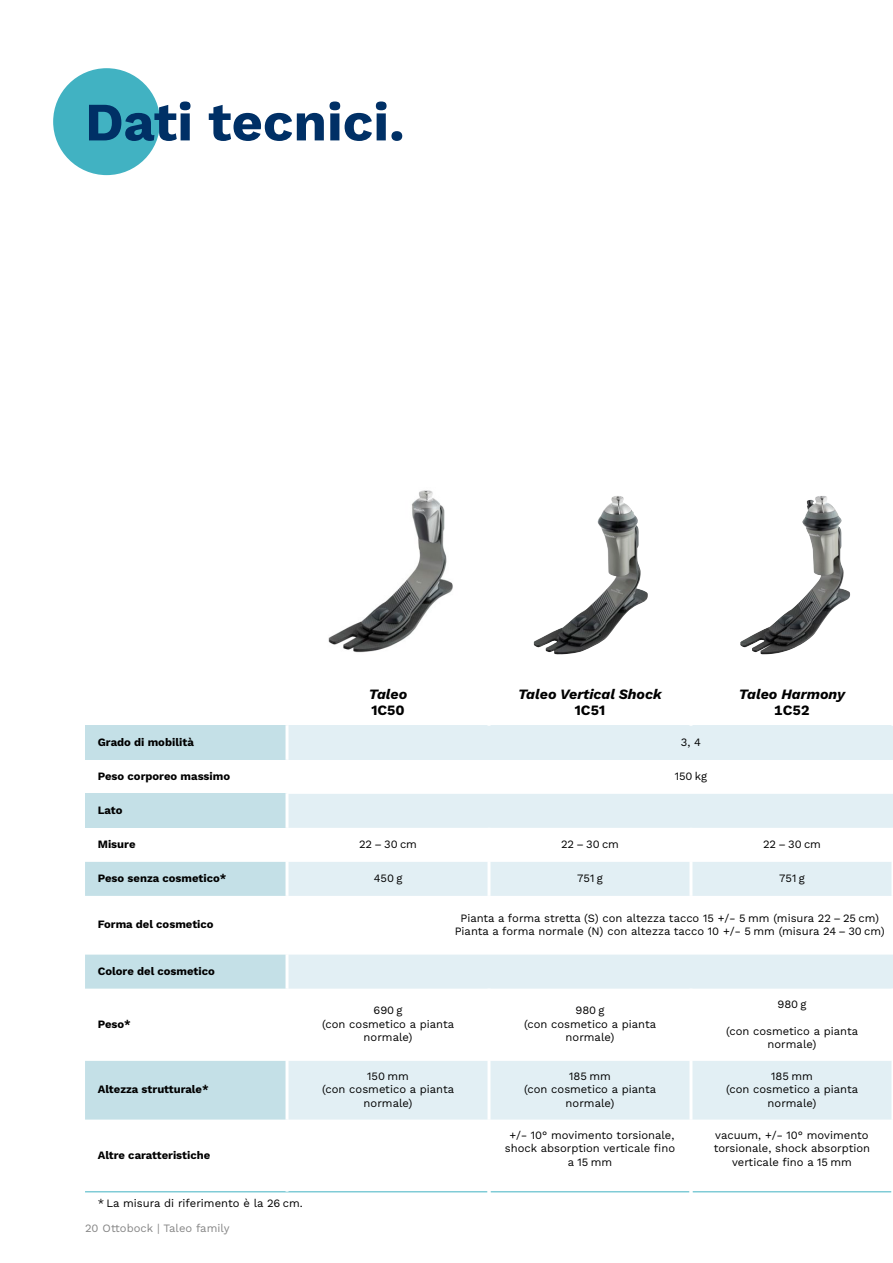
<style>
.page{position:relative;width:893px;height:1263px;background:#fff}
.page>*{position:absolute;margin:0;border:0;box-sizing:border-box;transform-origin:0 0}
.t1{font:700 54px "Work Sans";color:#003066}
.t2{font:italic 700 14.25px "Work Sans";color:#000}
.t3{font:700 14.25px "Work Sans";color:#000}
.t4{font:11.25px/13.5px "Work Sans";color:#000;text-align:center}
.t5{font:700 11.25px "Work Sans";color:#000}
.t6{font:11.25px "Work Sans";letter-spacing:.005em;color:#868686}
</style>
<div class="page">
<div style="left:85px;top:726px;width:202px;height:34px;background:#c4e0e7"></div>
<div style="left:287px;top:726px;width:606px;height:34px;background:#e2eff4"></div>
<div style="left:85px;top:794px;width:202px;height:34px;background:#c4e0e7"></div>
<svg style="left:289px;top:794px;width:604px;height:325px"></svg>
<svg style="left:85px;top:862px;width:201px;height:257px"></svg>
<hr style="left:85px;top:1191px;width:202px;height:1px;background:#41b2c2">
<hr style="left:287px;top:1191px;width:200px;height:1px;background:#41b2c2">
<hr style="left:490px;top:1191px;width:199px;height:1px;background:#41b2c2">
<hr style="left:692px;top:1191px;width:199px;height:1px;background:#41b2c2">
<hr style="left:286px;top:726px;width:3px;height:34px;background:#fff">
<hr style="left:286px;top:794px;width:3px;height:34px;background:#fff">
<hr style="left:487px;top:828px;width:3px;height:34px;background:#fff">
<hr style="left:689px;top:828px;width:3px;height:34px;background:#fff">
<hr style="left:891px;top:828px;width:2px;height:34px;background:#fff">
<hr style="left:487px;top:862px;width:3px;height:34px;background:#fff">
<hr style="left:689px;top:862px;width:3px;height:34px;background:#fff">
<hr style="left:891px;top:862px;width:2px;height:34px;background:#fff">
<hr style="left:487px;top:989px;width:3px;height:72px;background:#fff">
<hr style="left:689px;top:989px;width:3px;height:72px;background:#fff">
<hr style="left:891px;top:989px;width:2px;height:72px;background:#fff">
<hr style="left:487px;top:1061px;width:3px;height:58px;background:#fff">
<hr style="left:689px;top:1061px;width:3px;height:58px;background:#fff">
<hr style="left:891px;top:1061px;width:2px;height:58px;background:#fff">
<div style="left:53px;top:68px;width:107px;height:107px;background:#41b2c2;border-radius:50%"></div>
<img style="left:740px;top:496px;width:110px;height:158px">
<img style="left:534px;top:496px;width:114px;height:158px">
<img style="left:328px;top:490px;width:125px;height:163px">
<h1 class="t1" style="left:85px;top:81px;width:321px">Dati tecnici.</h1>
<p class="t2" style="left:369px;top:683px;width:40px">Taleo</p>
<p class="t3" style="left:371px;top:699px;width:35px">1C50</p>
<p class="t2" style="left:518px;top:683px;width:145px">Taleo Vertical Shock</p>
<p class="t3" style="left:575px;top:699px;width:32px">1C51</p>
<p class="t2" style="left:739px;top:683px;width:108px">Taleo Harmony</p>
<p class="t3" style="left:774px;top:699px;width:37px">1C52</p>
<p class="t5" style="left:98px;top:733px;width:98px">Grado di mobilità</p>
<p class="t4" style="left:681px;top:735px;width:22px">3, 4</p>
<p class="t5" style="left:98px;top:767px;width:134px">Peso corporeo massimo</p>
<p class="t4" style="left:675px;top:769px;width:34px">150 kg</p>
<p class="t5" style="left:98px;top:801px;width:26px">Lato</p>
<p class="t5" style="left:98px;top:836px;width:39px">Misure</p>
<p class="t4" style="left:359px;top:837px;width:60px">22 – 30 cm</p>
<p class="t4" style="left:561px;top:837px;width:60px">22 – 30 cm</p>
<p class="t4" style="left:763px;top:837px;width:60px">22 – 30 cm</p>
<p class="t5" style="left:98px;top:870px;width:130px">Peso senza cosmetico*</p>
<p class="t4" style="left:374px;top:871px;width:30px">450 g</p>
<p class="t4" style="left:577px;top:871px;width:27px">751 g</p>
<p class="t4" style="left:779px;top:871px;width:27px">751 g</p>
<p class="t5" style="left:98px;top:916px;width:117px">Forma del cosmetico</p>
<p class="t4" style="left:455px;top:910px;width:431px">Pianta a forma stretta (S) con altezza tacco 15 +/– 5 mm (misura 22 – 25 cm)<br>Pianta a forma normale (N) con altezza tacco 10 +/– 5 mm (misura 24 – 30 cm)</p>
<p class="t5" style="left:98px;top:962px;width:119px">Colore del cosmetico</p>
<p class="t5" style="left:98px;top:1015px;width:35px">Peso*</p>
<p class="t5" style="left:98px;top:1081px;width:112px">Altezza strutturale*</p>
<p class="t5" style="left:98px;top:1146px;width:114px">Altre caratteristiche</p>
<p class="t4" style="left:98px;top:1196px;width:206px">* La misura di riferimento è la 26 cm.</p>
<p class="t6" style="left:85px;top:1219px;width:146px">20 Ottobock | Taleo family</p>
<p class="t4" style="left:322px;top:1003px;width:134px">690 g<br>(con cosmetico a pianta normale)</p>
<p class="t4" style="left:524px;top:1003px;width:134px">980 g<br>(con cosmetico a pianta normale)</p>
<p class="t4" style="left:777px;top:996px;width:31px">980 g</p>
<p class="t4" style="left:726px;top:1023px;width:134px">(con cosmetico a pianta normale)</p>
<p class="t4" style="left:322px;top:1069px;width:134px">150 mm<br>(con cosmetico a pianta normale)</p>
<p class="t4" style="left:524px;top:1069px;width:134px">185 mm<br>(con cosmetico a pianta normale)</p>
<p class="t4" style="left:726px;top:1069px;width:134px">185 mm<br>(con cosmetico a pianta normale)</p>
<p class="t4" style="left:505px;top:1127px;width:172px">+/– 10° movimento torsionale, shock absorption verticale fino a 15 mm</p>
<p class="t4" style="left:714px;top:1127px;width:158px">vacuum, +/– 10° movimento torsionale, shock absorption verticale fino a 15 mm</p>
</div>
